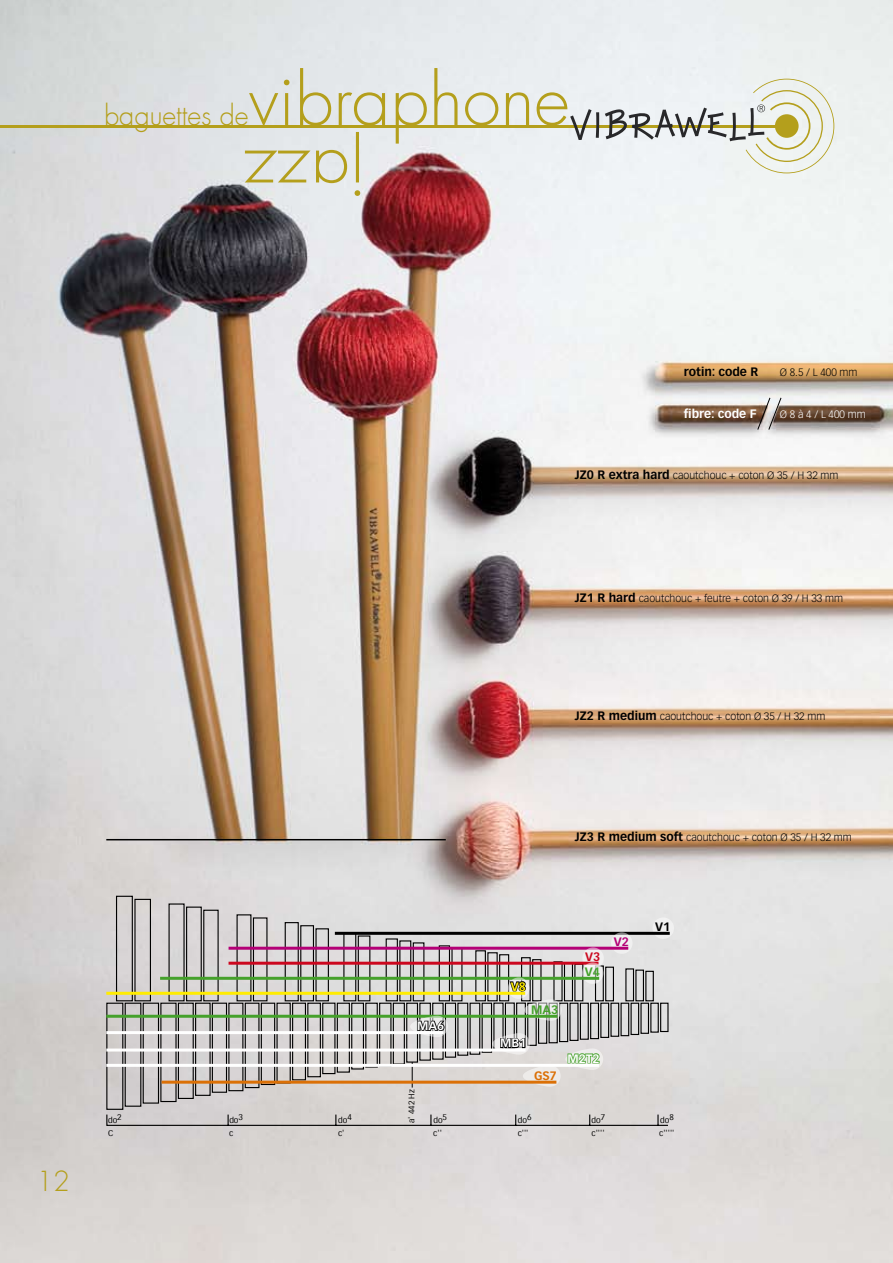
<style>
.page{position:relative;width:893px;height:1263px;background:#fff}
.page>*{position:absolute;margin:0;border:0;box-sizing:border-box;transform-origin:0 0}
.t1{font:300 69px "Futura Com";color:#b49f1c}
.t2{font:300 27px "Futura Com";color:#b49f1c}
.t3{font:700 12px "Vectora LT";color:#fff}
.t4{font:700 12px "Vectora LT";color:#000}
.t5{font:700 12px "Vectora LT";color:#45a12b}
.t6{font:700 12px "Vectora LT";color:#db7006}
.t7{font:700 12px "Vectora LT";color:#b40076}
.t8{font:700 12px "Vectora LT";color:#cb091f}
.t9{font:700 12px "Vectora LT";color:#ffec00}
.t10{font:300 10.5px "Vectora LT";color:#000}
.t11{font:300 10.5px "Vectora LT";color:#fff}
.t12{font:7.95px "Vectora LH";color:#000}
.s1{font-weight:700;font-size:12px}
</style>
<div class="page">
<img style="left:0;top:0;width:893px;height:1263px">
<hr style="left:106px;top:839px;width:340px;height:1px;background:#000">
<hr style="left:0;top:125px;width:660px;height:2px;background:#b49f1c">
<svg style="left:570px;top:109px;width:29px;height:31px"></svg>
<svg style="left:605px;top:79px;width:229px;height:94px"></svg>
<svg style="left:106px;top:895px;width:563px;height:231px;background:#c6c4c3"></svg>
<svg style="left:757px;top:397px;width:25px;height:33px"></svg>
<div style="left:652px;top:917px;width:22px;height:22px;background:#f1f1f1;border-radius:50%"></div>
<hr style="left:335px;top:932px;width:335px;height:3px;background:#000">
<svg style="left:611px;top:932px;width:21px;height:22px"></svg>
<hr style="left:229px;top:947px;width:399px;height:3px;background:#b40076">
<svg style="left:582px;top:947px;width:22px;height:22px"></svg>
<hr style="left:229px;top:962px;width:369px;height:3px;background:#cc071e">
<svg style="left:582px;top:962px;width:21px;height:22px"></svg>
<hr style="left:160px;top:977px;width:439px;height:3px;background:#45a12b">
<svg style="left:508px;top:977px;width:21px;height:22px"></svg>
<svg style="left:509px;top:980px;width:18px;height:24px"></svg>
<hr style="left:106px;top:992px;width:419px;height:3px;background:#ffec00">
<svg style="left:492px;top:1033px;width:38px;height:21px"></svg>
<svg style="left:499px;top:1037px;width:27px;height:11px"></svg>
<hr style="left:106px;top:1048px;width:420px;height:3px;background:#fff">
<svg style="left:524px;top:999px;width:38px;height:22px"></svg>
<hr style="left:106px;top:1015px;width:451px;height:3px;background:#45a12b">
<svg style="left:410px;top:1016px;width:38px;height:21px"></svg>
<svg style="left:417px;top:1019px;width:29px;height:13px"></svg>
<hr style="left:106px;top:1031px;width:338px;height:3px;background:#fff">
<svg style="left:565px;top:1048px;width:38px;height:22px"></svg>
<svg style="left:567px;top:1052px;width:33px;height:13px"></svg>
<hr style="left:106px;top:1064px;width:493px;height:3px;background:#fff">
<svg style="left:523px;top:1065px;width:38px;height:22px"></svg>
<hr style="left:162px;top:1081px;width:394px;height:3px;background:#db7006">
<h1 class="t1" style="left:249px;top:55px;width:322px">vibraphone</h1>
<h2 class="t2" style="left:104px;top:97px;width:146px">baguettes de</h2>
<h1 class="t1" style="left:365px;top:221px;width:123px;rotate:-180deg">jazz</h1>
<p class="t4" style="left:684px;top:364px;width:76px">rotin: code R</p>
<p class="t10" style="left:780px;top:366px;width:79px">Ø 8.5 / L 400 mm</p>
<p class="t3" style="left:684px;top:406px;width:74px">fibre: code F</p>
<p class="t11" style="left:780px;top:408px;width:87px">Ø 8 à 4 / L 400 mm</p>
<p class="t10" style="left:575px;top:469px;width:265px"><span class="s1">JZ0 R extra hard</span> caoutchouc + coton Ø 35 / H 32 mm</p>
<p class="t10" style="left:575px;top:592px;width:270px"><span class="s1">JZ1 R hard</span> caoutchouc + feutre + coton Ø 39 / H 33 mm</p>
<p class="t10" style="left:575px;top:710px;width:252px"><span class="s1">JZ2 R medium</span> caoutchouc + coton Ø 35 / H 32 mm</p>
<h2 class="t2" style="left:36px;top:1164px;width:35px">12</h2>
<p class="t10" style="left:575px;top:831px;width:278px"><span class="s1">JZ3 R medium soft</span> caoutchouc + coton Ø 35 / H 32 mm</p>
<p class="t3" style="left:417px;top:1018px;width:29px">MA6</p>
<p class="t9" style="left:511px;top:979px;width:17px">V8</p>
<p class="t5" style="left:531px;top:1002px;width:29px">MA3</p>
<p class="t3" style="left:500px;top:1036px;width:28px">MB1</p>
<p class="t6" style="left:534px;top:1068px;width:24px">GS7</p>
<p class="t8" style="left:585px;top:949px;width:17px">V3</p>
<p class="t5" style="left:585px;top:964px;width:17px">V4</p>
<p class="t3" style="left:567px;top:1051px;width:34px">M2T2</p>
<p class="t7" style="left:614px;top:934px;width:17px">V2</p>
<p class="t4" style="left:655px;top:919px;width:17px">V1</p>
<p class="t12" style="left:407px;top:1123px;width:35px;rotate:-90deg">a' 442 Hz</p>
<p class="t12" style="left:108px;top:1115px;width:15px">do2</p>
<p class="t12" style="left:338px;top:1116px;width:15px">do4</p>
<p class="t12" style="left:433px;top:1115px;width:15px">do5</p>
<p class="t12" style="left:518px;top:1116px;width:15px">do6</p>
<p class="t12" style="left:592px;top:1115px;width:15px">do7</p>
<p class="t12" style="left:660px;top:1116px;width:15px">do8</p>
<p class="t12" style="left:229px;top:1115px;width:15px">do3</p>
<p class="t12" style="left:108px;top:1128px;width:7px">C</p>
<p class="t12" style="left:229px;top:1128px;width:6px">c</p>
<p class="t12" style="left:338px;top:1129px;width:8px">c'</p>
<p class="t12" style="left:433px;top:1128px;width:10px">c''</p>
<p class="t12" style="left:518px;top:1129px;width:12px">c'''</p>
<p class="t12" style="left:592px;top:1128px;width:15px">c''''</p>
<p class="t12" style="left:659px;top:1129px;width:17px">c'''''</p>
</div>
